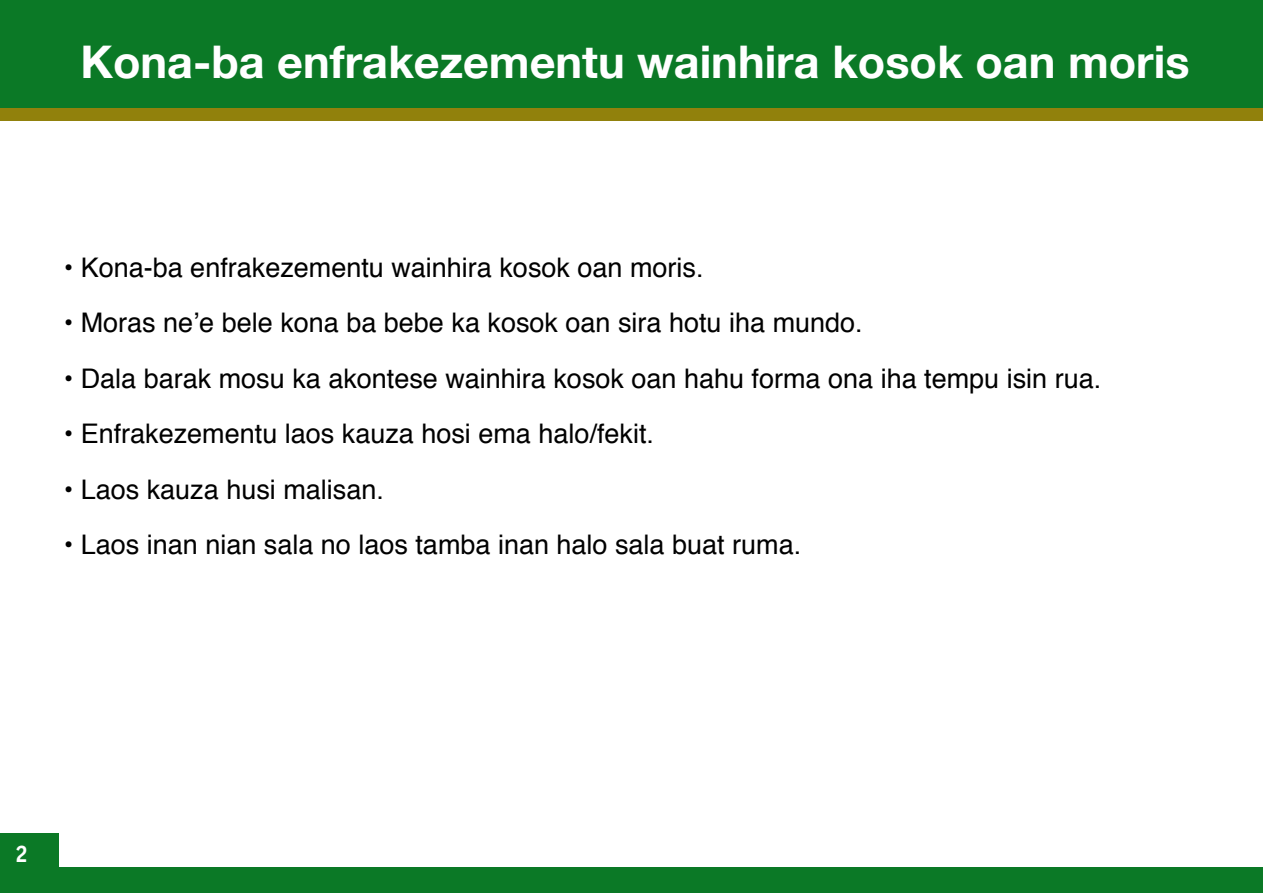
<style>
.page{position:relative;width:1263px;height:893px;background:#fff}
.page>*{position:absolute;margin:0;border:0;box-sizing:border-box;transform-origin:0 0}
.t1{font:700 45px "Helvetica Neue";color:#fff}
.t2{font:27px "Helvetica";color:#000}
.t3{font:700 24px "Officina Sans";color:#fff}
</style>
<div class="page">
<div style="left:0;top:867px;width:1263px;height:26px;background:#0b7926"></div>
<div style="left:0;top:833px;width:58px;height:60px;background:#0b7926"></div>
<div style="left:0;top:0;width:1263px;height:120px;background:#91810c"></div>
<div style="left:0;top:0;width:1263px;height:107px;background:#0b7926"></div>
<h1 class="t1" style="left:81px;top:27px;width:1110px">Kona-ba enfrakezementu wainhira kosok oan moris</h1>
<p class="t2" style="left:64px;top:246px;width:641px">• Kona-ba enfrakezementu wainhira kosok oan moris.</p>
<p class="t2" style="left:64px;top:302px;width:800px">• Moras ne’e bele kona ba bebe ka kosok oan sira hotu iha mundo.</p>
<p class="t2" style="left:64px;top:358px;width:1039px">• Dala barak mosu ka akontese wainhira kosok oan hahu forma ona iha tempu isin rua.</p>
<p class="t2" style="left:64px;top:413px;width:592px">• Enfrakezementu laos kauza hosi ema halo/fekit.</p>
<p class="t2" style="left:64px;top:469px;width:322px">• Laos kauza husi malisan.</p>
<p class="t2" style="left:64px;top:524px;width:739px">• Laos inan nian sala no laos tamba inan halo sala buat ruma.</p>
<p class="t3" style="left:15px;top:839px;width:15px">2</p>
</div>
